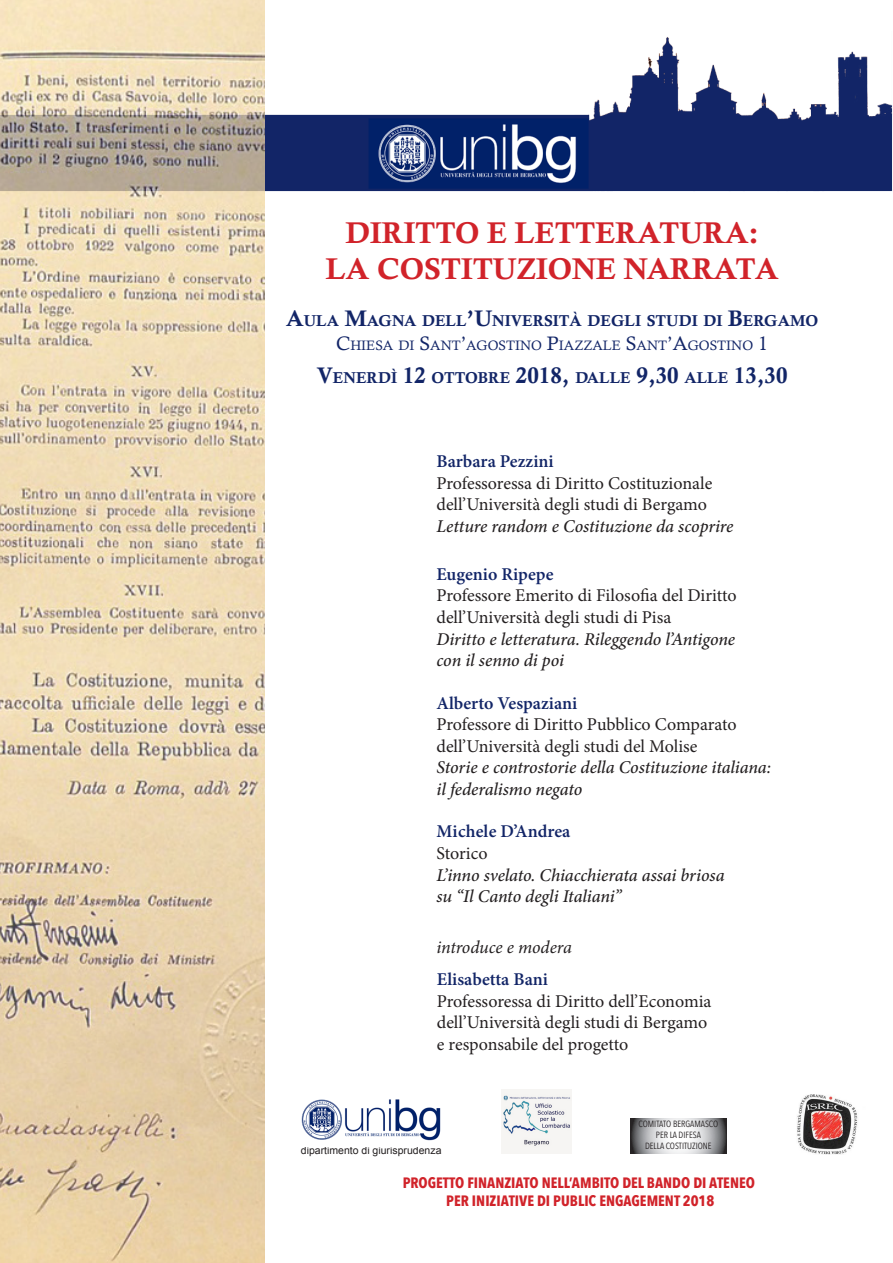
<style>
.page{position:relative;width:893px;height:1263px;background:#fff}
.page>*{position:absolute;margin:0;border:0;box-sizing:border-box;transform-origin:0 0}
.t1{font:30px "Calis MT Bol";color:#d1232a}
.t2{font:18px "Minion Pro";color:#231f20}
.t3{font:italic 500 18px "Minion Pro";letter-spacing:-.005em;color:#231f20}
.t4{font:600 18px "Minion Pro";color:#122567}
.t5{font:italic 18px "Minion Pro";letter-spacing:-.005em;color:#231f20}
.t6{font:15.75px "Calis MT Bol";color:#122567}
.t7{font:700 15px "Avenir Next Condensed";color:#d1232a}
.t8{font:13.65px "Calisto";color:#122567}
.t9{font:10.5px "Arial";color:#231f20}
.t10{font:9px "Avenir Next Condensed";color:#231f20}
.s1{font-size:22.5px}
.s2{font-size:19.5px}
</style>
<div class="page">
<img style="left:265px;top:37px;width:628px;height:155px">
<img style="left:502px;top:1089px;width:69px;height:64px">
<img style="left:797px;top:1094px;width:61px;height:60px">
<svg style="left:630px;top:1118px;width:96px;height:35px"></svg>
<img style="left:0;top:0;width:265px;height:1263px">
<img style="left:301px;top:1099px;width:140px;height:42px">
<p class="t1" style="left:346px;top:215px;width:415px">DIRITTO E LETTERATURA:</p>
<p class="t1" style="left:326px;top:251px;width:454px">LA COSTITUZIONE NARRATA</p>
<p class="t6" style="left:286px;top:312px;width:534px"><span class="s1">A</span>ULA <span class="s1">M</span>AGNA DELL<span class="s1">’U</span>NIVERSITÀ DEGLI STUDI DI <span class="s1">B</span>ERGAMO</p>
<p class="t8" style="left:336px;top:337px;width:433px"><span class="s2">C</span>HIESA DI <span class="s2">S</span>ANT<span class="s2">’</span>AGOSTINO <span class="s2">P</span>IAZZALE <span class="s2">S</span>ANT<span class="s2">’A</span>GOSTINO <span class="s2">1</span></p>
<p class="t6" style="left:317px;top:368px;width:472px"><span class="s1">V</span>ENERDÌ <span class="s1">12</span> OTTOBRE <span class="s1">2018,</span> DALLE <span class="s1">9,30</span> ALLE <span class="s1">13,30</span></p>
<p class="t4" style="left:436px;top:449px;width:119px">Barbara Pezzini</p>
<p class="t2" style="left:436px;top:471px;width:277px">Professoressa di Diritto Costituzionale</p>
<p class="t2" style="left:436px;top:492px;width:272px">dell’Università degli studi di Bergamo</p>
<p class="t3" style="left:436px;top:514px;width:299px">Letture random e Costituzione da scoprire</p>
<p class="t4" style="left:436px;top:561px;width:118px">Eugenio Ripepe</p>
<p class="t2" style="left:436px;top:583px;width:302px">Professore Emerito di Filosofia del Diritto</p>
<p class="t2" style="left:436px;top:605px;width:236px">dell’Università degli studi di Pisa</p>
<p class="t3" style="left:436px;top:626px;width:300px">Diritto e letteratura. Rileggendo l’Antigone</p>
<p class="t3" style="left:436px;top:648px;width:129px">con il senno di poi</p>
<p class="t4" style="left:436px;top:690px;width:142px">Alberto Vespaziani</p>
<p class="t2" style="left:436px;top:712px;width:302px">Professore di Diritto Pubblico Comparato</p>
<p class="t2" style="left:436px;top:734px;width:263px">dell’Università degli studi del Molise</p>
<p class="t3" style="left:436px;top:755px;width:336px">Storie e controstorie della Costituzione italiana:</p>
<p class="t3" style="left:436px;top:777px;width:147px">il federalismo negato</p>
<p class="t4" style="left:436px;top:819px;width:135px">Michele D’Andrea</p>
<p class="t2" style="left:436px;top:841px;width:53px">Storico</p>
<p class="t3" style="left:436px;top:862px;width:290px">L’inno svelato. Chiacchierata assai briosa</p>
<p class="t3" style="left:436px;top:884px;width:187px">su “Il Canto degli Italiani”</p>
<p class="t5" style="left:436px;top:935px;width:137px">introduce e modera</p>
<p class="t4" style="left:437px;top:967px;width:113px">Elisabetta Bani</p>
<p class="t2" style="left:437px;top:989px;width:276px">Professoressa di Diritto dell’Economia</p>
<p class="t2" style="left:437px;top:1010px;width:272px">dell’Università degli studi di Bergamo</p>
<p class="t2" style="left:437px;top:1032px;width:193px">e responsabile del progetto</p>
<p class="t9" style="left:301px;top:1143px;width:142px">dipartimento di giurisprudenza</p>
<p class="t10" style="left:638px;top:1116px;width:81px">COMITATO BERGAMASCO</p>
<p class="t10" style="left:656px;top:1127px;width:47px">PER LA DIFESA</p>
<p class="t10" style="left:645px;top:1138px;width:68px">DELLA COSTITUZIONE</p>
<p class="t7" style="left:403px;top:1173px;width:354px">PROGETTO FINANZIATO NELL’AMBITO DEL BANDO DI ATENEO</p>
<p class="t7" style="left:446px;top:1191px;width:270px">PER INIZIATIVE DI PUBLIC ENGAGEMENT 2018</p>
</div>
